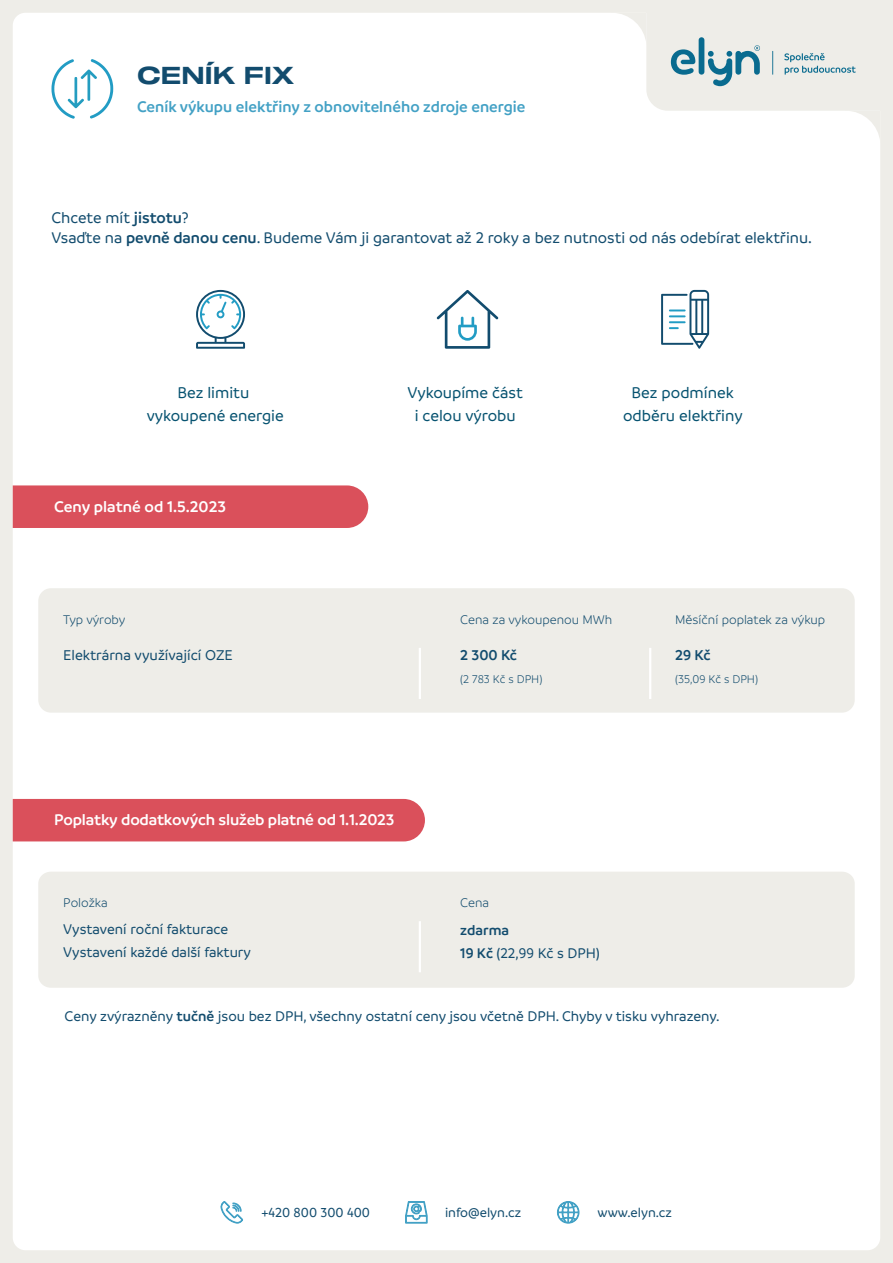
<style>
.page{position:relative;width:893px;height:1263px;background:#eeede8}
.page>*{position:absolute;margin:0;border:0;box-sizing:border-box;transform-origin:0 0}
.t1{font:24px "Sequel 100 Black 65";color:#124c6e}
.t2{font:500 16.8px/22.5px "Branding SF";color:#065270;text-align:center}
.t3{font:500 16.5px/19.5px "Branding SF";color:#124c6e}
.t4{font:600 16.5px "Branding SF";letter-spacing:-.01em;color:#fff}
.t5{font:600 16.5px "Branding SF";color:#43a1c5}
.t6{font:500 15.3px "Branding SF";color:#124c6e}
.t7{font:600 15.3px "Branding SF";color:#124c6e}
.t8{font:500 15px "Branding SF";color:#124c6e}
.t9{font:600 15px "Branding SF";color:#124c6e}
.t10{font:500 14.1px "Branding SF";color:#124c6e}
.t11{font:300 13.5px "Branding SF";color:#124c6e}
.t12{font:300 12px "Branding SF";color:#124c6e}
.s1{font-weight:600}
</style>
<div class="page">
<div style="left:13px;top:13px;width:867px;height:1237px;background:#fff;border-radius:13px"></div>
<svg style="left:221px;top:1201px;width:22px;height:22px"></svg>
<svg style="left:405px;top:1201px;width:22px;height:22px"></svg>
<svg style="left:557px;top:1201px;width:22px;height:22px"></svg>
<div style="left:13px;top:485px;width:355px;height:43px;background:#da505b"></div>
<svg style="left:51px;top:59px;width:62px;height:60px"></svg>
<div style="left:38px;top:588px;width:817px;height:125px;background:#eeede8;border-radius:13px"></div>
<hr style="left:419px;top:648px;width:2px;height:51px;background:#fff">
<hr style="left:649px;top:648px;width:2px;height:51px;background:#fff">
<svg style="left:196px;top:290px;width:49px;height:59px"></svg>
<svg style="left:437px;top:290px;width:61px;height:59px"></svg>
<svg style="left:661px;top:290px;width:48px;height:59px"></svg>
<svg style="left:618px;top:13px;width:262px;height:125px"></svg>
<div style="left:13px;top:799px;width:412px;height:42px;background:#da505b"></div>
<div style="left:38px;top:872px;width:817px;height:116px;background:#eeede8;border-radius:12px"></div>
<hr style="left:419px;top:921px;width:2px;height:51px;background:#fff">
<h1 class="t1" style="left:137px;top:58px;width:159px">CENÍK FIX</h1>
<p class="t5" style="left:137px;top:98px;width:390px">Ceník výkupu elektřiny z obnovitelného zdroje energie</p>
<p class="t3" style="left:51px;top:208px;width:762px">Chcete mít <span class="s1">jistotu</span>?<br>Vsaďte na <span class="s1">pevně danou cenu</span>. Budeme Vám ji garantovat až 2 roky a bez nutnosti od nás odebírat elektřinu.</p>
<p class="t2" style="left:147px;top:381px;width:138px">Bez limitu vykoupené energie</p>
<p class="t2" style="left:408px;top:381px;width:117px">Vykoupíme část i celou výrobu</p>
<p class="t2" style="left:623px;top:381px;width:121px">Bez podmínek odběru elektřiny</p>
<p class="t4" style="left:54px;top:497px;width:173px">Ceny platné od 1.5.2023</p>
<p class="t11" style="left:63px;top:613px;width:64px">Typ výroby</p>
<p class="t11" style="left:460px;top:613px;width:154px">Cena za vykoupenou MWh</p>
<p class="t6" style="left:63px;top:647px;width:171px">Elektrárna využívající OZE</p>
<p class="t7" style="left:460px;top:647px;width:58px">2 300 Kč</p>
<p class="t12" style="left:460px;top:673px;width:84px">(2 783 Kč s DPH)</p>
<p class="t4" style="left:54px;top:811px;width:342px">Poplatky dodatkových služeb platné od 1.1.2023</p>
<p class="t11" style="left:63px;top:896px;width:46px">Položka</p>
<p class="t11" style="left:460px;top:896px;width:30px">Cena</p>
<p class="t8" style="left:63px;top:921px;width:167px">Vystavení roční fakturace</p>
<p class="t9" style="left:460px;top:922px;width:50px">zdarma</p>
<p class="t8" style="left:63px;top:944px;width:189px">Vystavení každé další faktury</p>
<p class="t8" style="left:460px;top:945px;width:141px"><span class="s1">19 Kč</span> (22,99 Kč s DPH)</p>
<p class="t11" style="left:675px;top:613px;width:152px">Měsíční poplatek za výkup</p>
<p class="t7" style="left:675px;top:647px;width:37px">29 Kč</p>
<p class="t12" style="left:675px;top:673px;width:84px">(35,09 Kč s DPH)</p>
<p class="t8" style="left:65px;top:1008px;width:657px">Ceny zvýrazněny <span class="s1">tučně</span> jsou bez DPH, všechny ostatní ceny jsou včetně DPH. Chyby v tisku vyhrazeny.</p>
<p class="t10" style="left:261px;top:1205px;width:110px">+420 800 300 400</p>
<p class="t10" style="left:445px;top:1205px;width:78px">info@elyn.cz</p>
<p class="t10" style="left:598px;top:1205px;width:76px">www.elyn.cz</p>
</div>
